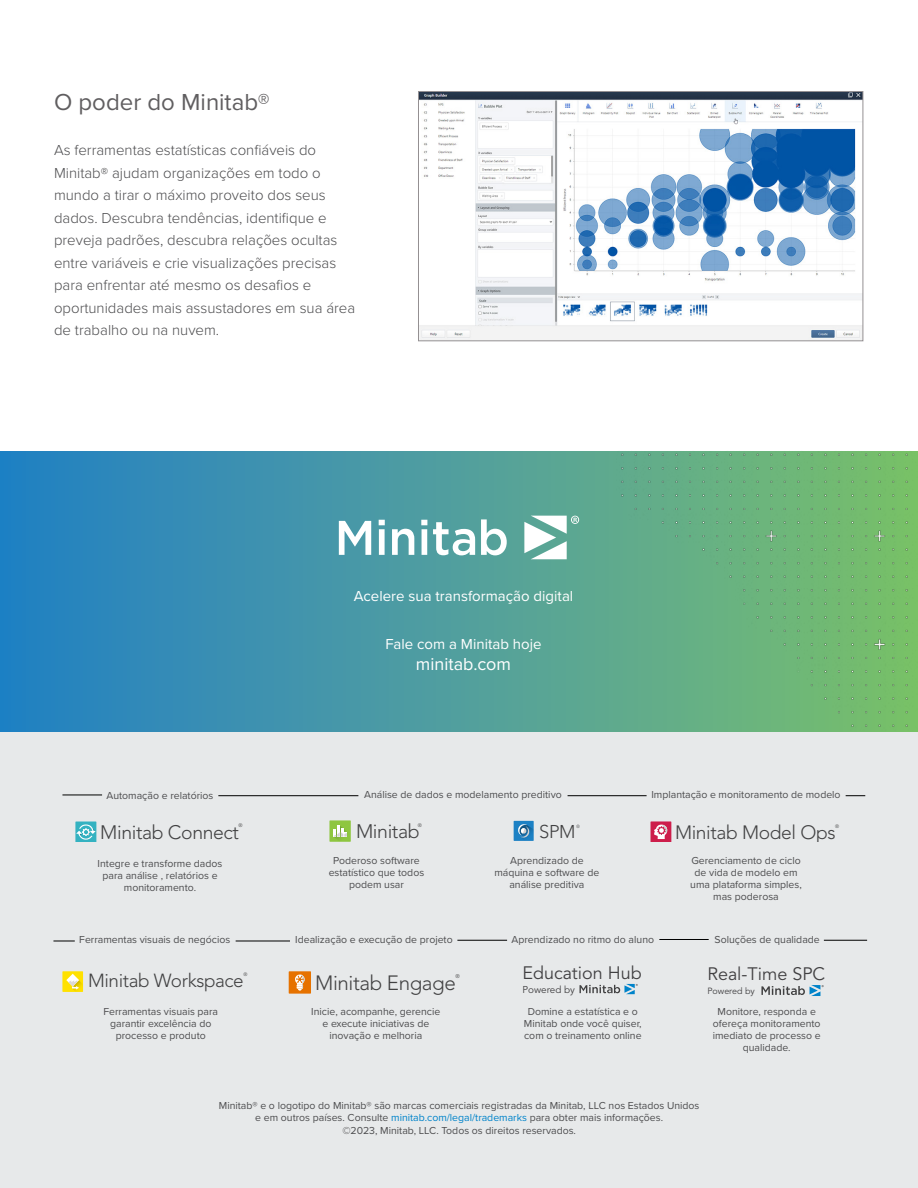
<style>
.page{position:relative;width:918px;height:1188px;background:#fff}
.page>*{position:absolute;margin:0;border:0;box-sizing:border-box;transform-origin:0 0}
.t1{font:24px "Proxima Nova";color:#605e60}
.t2{font:300 20.55px "Avenir LT Std";letter-spacing:-.02em;color:#424243}
.t3{font:300 19.5px "Avenir LT Std";letter-spacing:-.02em;color:#414142}
.t4{font:300 19.35px "Avenir LT Std";letter-spacing:-.02em;color:#414142}
.t5{font:300 19.2px "Avenir LT Std";letter-spacing:-.02em;color:#424243}
.t6{font:300 18.9px "Avenir LT Std";letter-spacing:-.02em;color:#414142}
.t7{font:300 18.45px "Avenir LT Std";color:#414142}
.t8{font:18px "Avenir LT Std";color:#414042}
.t9{font:18px "Proxima Nova";color:#fff}
.t10{font:300 15px/22.5px "Proxima Nova";color:#4d4d4f}
.t11{font:15px "Proxima Nova";color:#fff}
.t12{font:10.5px/12px "Proxima Nova";color:#4d4d4f;text-align:center}
.t13{font:9.9px "Avenir LT Std";color:#414042}
.t14{font:9px "Avenir LT Std";color:#414042}
.t15{font:300 5.4px "Avenir LT Std";color:#414142}
.t16{font:300 5.1px "Avenir LT Std";color:#414142}
.t17{font:300 4.95px "Avenir LT Std";color:#414142}
.s1{color:#0083ca}
</style>
<div class="page">
<div style="left:0;top:732px;width:918px;height:456px;background:#e7e9ea"></div>
<svg style="left:0;top:451px;width:918px;height:281px;background:#4194aa"></svg>
<svg style="left:524px;top:516px;width:55px;height:43px"></svg>
<svg style="left:339px;top:521px;width:32px;height:34px"></svg>
<svg style="left:379px;top:520px;width:6px;height:35px"></svg>
<svg style="left:392px;top:529px;width:22px;height:26px"></svg>
<svg style="left:421px;top:520px;width:6px;height:35px"></svg>
<svg style="left:433px;top:522px;width:42px;height:33px"></svg>
<svg style="left:481px;top:519px;width:26px;height:36px"></svg>
<img style="left:420px;top:93px;width:441px;height:246px">
<div style="left:418px;top:91px;width:445px;height:250px;border:1px solid #949092"></div>
<img style="left:617px;top:451px;width:301px;height:280px">
<hr style="left:218px;top:795px;width:140px;height:1px;background:#000">
<hr style="left:568px;top:795px;width:79px;height:1px;background:#000">
<svg style="left:846px;top:795px;width:19px;height:1px"></svg>
<svg style="left:53px;top:941px;width:22px;height:1px"></svg>
<hr style="left:236px;top:941px;width:54px;height:1px;background:#000">
<hr style="left:457px;top:940px;width:50px;height:1px;background:#000">
<hr style="left:824px;top:940px;width:43px;height:1px;background:#000">
<div style="left:330px;top:820px;width:21px;height:22px;background:#8ec640"></div>
<svg style="left:334px;top:825px;width:17px;height:17px"></svg>
<div style="left:514px;top:821px;width:20px;height:20px;background:#1d81c4"></div>
<svg style="left:517px;top:824px;width:17px;height:17px"></svg>
<svg style="left:576px;top:825px;width:4px;height:3px"></svg>
<div style="left:62px;top:971px;width:21px;height:21px;background:#ffe100"></div>
<svg style="left:66px;top:974px;width:17px;height:18px"></svg>
<hr style="left:62px;top:795px;width:40px;height:1px;background:#000">
<div style="left:75px;top:822px;width:21px;height:20px;background:#34b2c1"></div>
<svg style="left:76px;top:824px;width:19px;height:16px"></svg>
<div style="left:289px;top:971px;width:22px;height:23px;background:#e67200"></div>
<svg style="left:295px;top:974px;width:10px;height:17px"></svg>
<div style="left:651px;top:821px;width:20px;height:21px;background:#cd1e4b"></div>
<svg style="left:654px;top:824px;width:14px;height:15px"></svg>
<svg style="left:761px;top:985px;width:63px;height:11px"></svg>
<svg style="left:580px;top:984px;width:58px;height:10px"></svg>
<hr style="left:659px;top:939px;width:50px;height:1px;background:#000">
<h1 class="t1" style="left:54px;top:85px;width:217px">O poder do Minitab®</h1>
<p class="t10" style="left:54px;top:138px;width:303px">As ferramentas estatísticas confiáveis do Minitab® ajudam organizações em todo o mundo a tirar o máximo proveito dos seus dados. Descubra tendências, identifique e preveja padrões, descubra relações ocultas entre variáveis e crie visualizações precisas para enfrentar até mesmo os desafios e oportunidades mais assustadores em sua área de trabalho ou na nuvem.</p>
<h3 class="t11" style="left:354px;top:585px;width:221px">Acelere sua transformação digital</h3>
<h3 class="t11" style="left:385px;top:632px;width:158px">Fale com a Minitab hoje</h3>
<h3 class="t9" style="left:416px;top:651px;width:97px">minitab.com</h3>
<p class="t12" style="left:107px;top:789px;width:108px">Automação e relatórios</p>
<p class="t12" style="left:364px;top:788px;width:199px">Análise de dados e modelamento preditivo</p>
<p class="t12" style="left:651px;top:788px;width:191px">Implantação e monitoramento de modelo</p>
<h3 class="t4" style="left:100px;top:821px;width:140px">Minitab Connect</h3>
<p class="t16" style="left:239px;top:823px;width:6px">®</p>
<h3 class="t3" style="left:356px;top:820px;width:65px">Minitab</h3>
<p class="t16" style="left:418px;top:822px;width:6px">®</p>
<h3 class="t7" style="left:539px;top:821px;width:38px">SPM</h3>
<h3 class="t5" style="left:675px;top:821px;width:162px">Minitab Model Ops</h3>
<p class="t17" style="left:835px;top:823px;width:5px">®</p>
<p class="t12" style="left:98px;top:857px;width:126px">Integre e transforme dados para análise , relatórios e monitoramento.</p>
<p class="t12" style="left:329px;top:854px;width:97px">Poderoso software estatístico que todos podem usar</p>
<p class="t12" style="left:494px;top:854px;width:107px">Aprendizado de máquina e software de análise preditiva</p>
<p class="t12" style="left:690px;top:854px;width:113px">Gerenciamento de ciclo de vida de modelo em uma plataforma simples, mas poderosa</p>
<p class="t12" style="left:79px;top:933px;width:153px">Ferramentas visuais de negócios</p>
<h3 class="t6" style="left:88px;top:969px;width:157px">Minitab Workspace</h3>
<p class="t17" style="left:243px;top:972px;width:5px">®</p>
<p class="t12" style="left:103px;top:1005px;width:116px">Ferramentas visuais para garantir excelência do processo e produto</p>
<p class="t12" style="left:295px;top:933px;width:159px">Idealização e execução de projeto</p>
<h2 class="t2" style="left:315px;top:970px;width:142px">Minitab Engage</h2>
<p class="t15" style="left:455px;top:973px;width:6px">®</p>
<p class="t12" style="left:311px;top:1005px;width:131px">Inicie, acompanhe, gerencie e execute iniciativas de inovação e melhoria</p>
<p class="t12" style="left:512px;top:933px;width:144px">Aprendizado no ritmo do aluno</p>
<h3 class="t8" style="left:522px;top:962px;width:121px">Education Hub</h3>
<p class="t13" style="left:522px;top:983px;width:54px">Powered by</p>
<p class="t12" style="left:524px;top:1005px;width:119px">Domine a estatística e o<br>Minitab onde você quiser, com o treinamento online</p>
<p class="t12" style="left:715px;top:933px;width:107px">Soluções de qualidade</p>
<h3 class="t8" style="left:707px;top:964px;width:119px">Real-Time SPC</h3>
<p class="t14" style="left:707px;top:986px;width:49px">Powered by</p>
<p class="t12" style="left:713px;top:1005px;width:110px">Monitore, responda e ofereça monitoramento imediato de processo e qualidade.</p>
<p class="t12" style="left:219px;top:1099px;width:482px;line-height:12.6px">Minitab® e o logotipo do Minitab® são marcas comerciais registradas da Minitab, LLC nos Estados Unidos e em outros países. Consulte <span class="s1">minitab.com/legal/trademarks</span> para obter mais informações.<br>©2023, Minitab, LLC. Todos os direitos reservados.</p>
</div>
